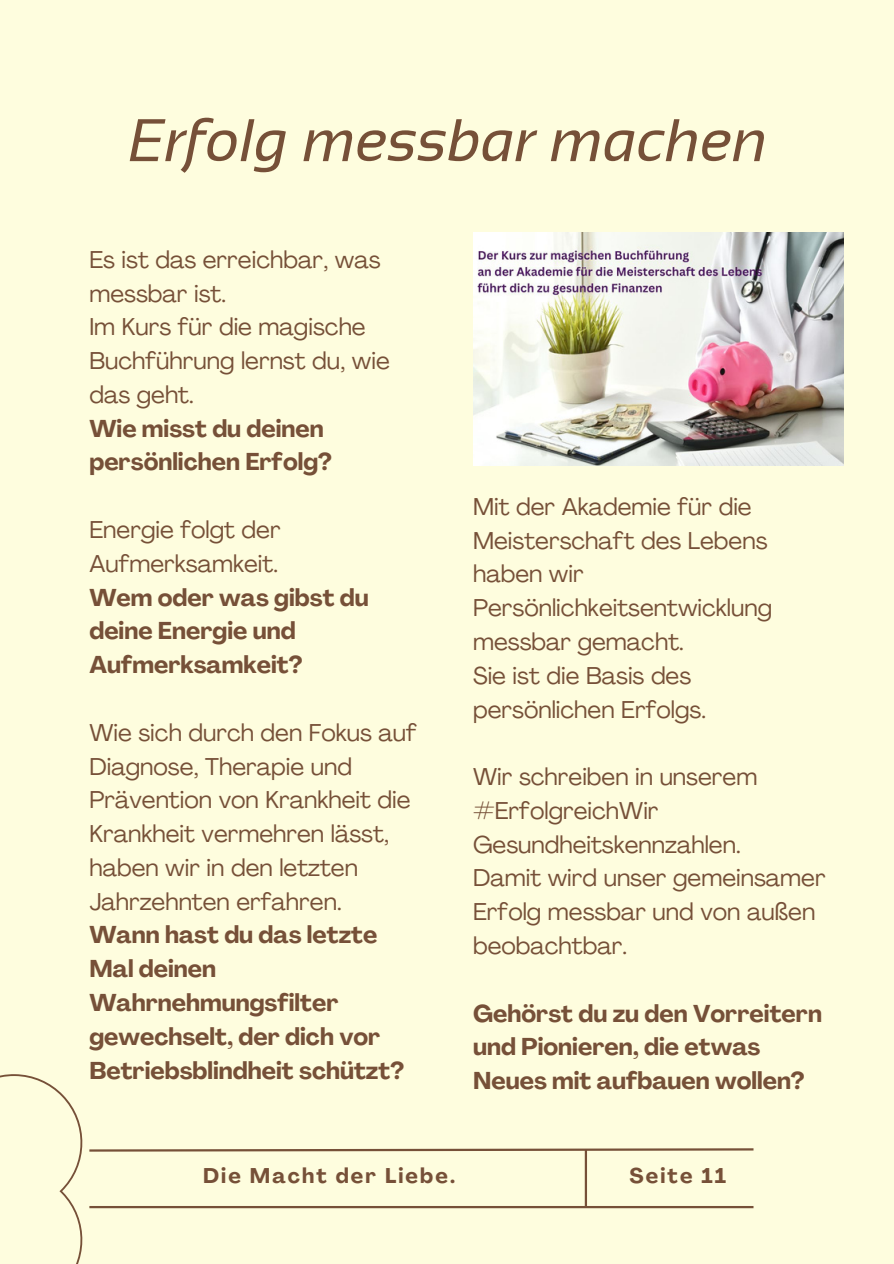
<style>
.page{position:relative;width:894px;height:1264px;background:#fff}
.page>*{position:absolute;margin:0;border:0;box-sizing:border-box;transform-origin:0 0}
.t1{font:italic 60px "Sansation";color:#765038}
.t2{font:24px/33.8px "Agrandir";color:#765038}
.t3{font:700 24px/33.8px "Agrandir";color:#765038}
.t4{font:700 21px "Agrandir";letter-spacing:.1em;color:#765038}
.s1{font-weight:700}
.s2{font-weight:400}
</style>
<div class="page">
<div style="left:0;top:0;width:893px;height:1263px;background:#fefdde"></div>
<svg style="left:0;top:1074px;width:754px;height:189px"></svg>
<hr style="left:89px;top:1205px;width:664px;height:3px;background:#765038">
<img style="left:473px;top:232px;width:370px;height:233px">
<h3 class="t1" style="left:129px;top:107px;width:640px">Erfolg messbar machen</h3>
<h3 class="t2" style="left:89px;top:245px;width:302px">Es ist das erreichbar, was messbar ist.<br>Im Kurs für die magische<br>Buchführung lernst du, wie das geht.<br><span class="s1">Wie misst du deinen persönlichen Erfolg?</span></h3>
<h3 class="t3" style="left:89px;top:515px;width:281px"><span class="s2">Energie folgt der<br>Aufmerksamkeit.<br></span>Wem oder was gibst du deine Energie und<br>Aufmerksamkeit?</h3>
<h3 class="t2" style="left:89px;top:717px;width:329px">Wie sich durch den Fokus auf<br>Diagnose, Therapie und<br>Prävention von Krankheit die<br>Krankheit vermehren lässt, haben wir in den letzten<br>Jahrzehnten erfahren.<br><span class="s1">Wann hast du das letzte<br>Mal deinen<br>Wahrnehmungsfilter gewechselt, der dich vor<br>Betriebsblindheit schützt?</span></h3>
<h2 class="t2" style="left:473px;top:492px;width:300px">Mit der Akademie für die<br>Meisterschaft des Lebens haben wir<br>Persönlichkeitsentwicklung messbar gemacht.<br>Sie ist die Basis des persönlichen Erfolgs.</h2>
<p class="t2" style="left:473px;top:762px;width:354px">Wir schreiben in unserem #ErfolgreichWir<br>Gesundheitskennzahlen.<br>Damit wird unser gemeinsamer<br>Erfolg messbar und von außen beobachtbar.</p>
<p class="t3" style="left:473px;top:998px;width:350px">Gehörst du zu den Vorreitern und Pionieren, die etwas<br>Neues mit aufbauen wollen?</p>
<h3 class="t4" style="left:203px;top:1167px;width:253px">Die Macht der Liebe.</h3>
<p class="t4" style="left:629px;top:1167px;width:98px">Seite 11</p>
</div>
